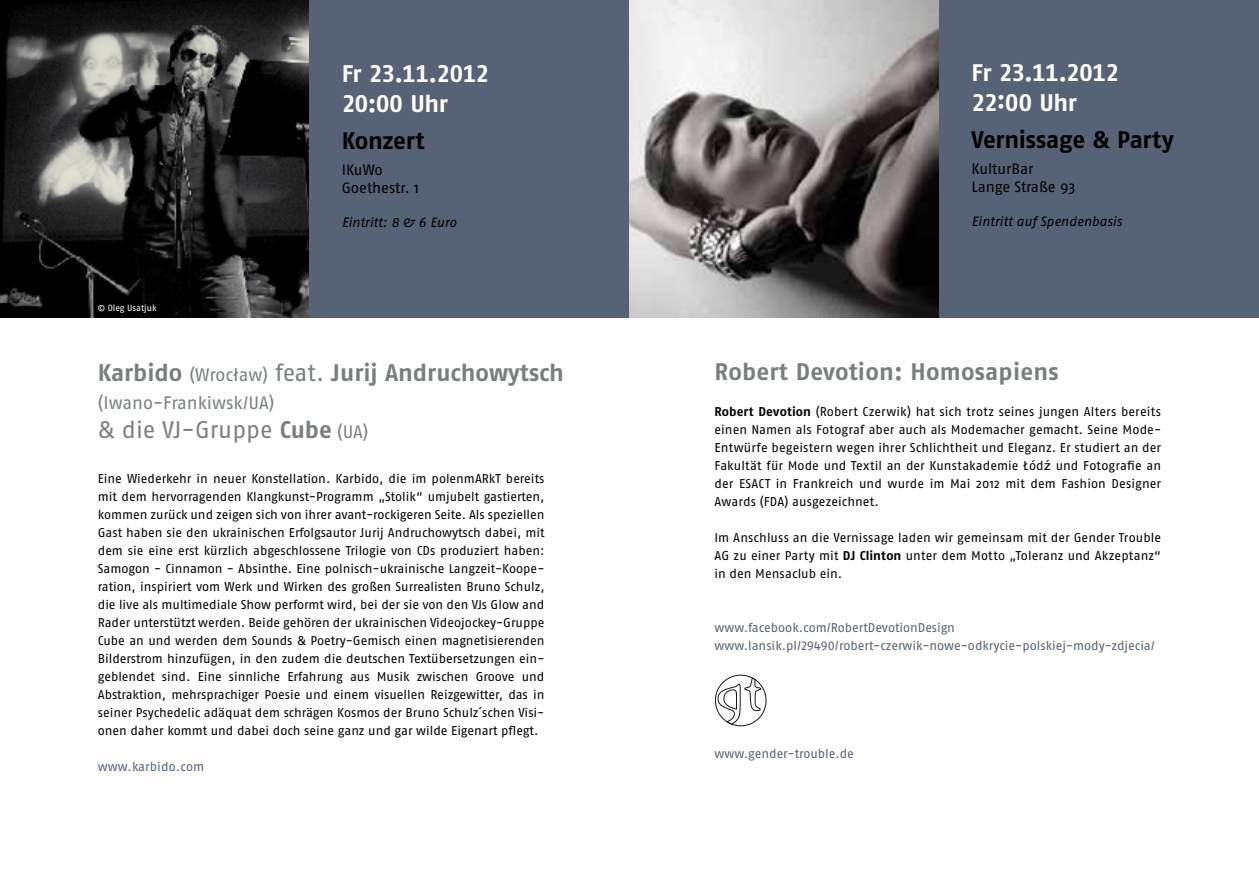
<style>
.page{position:relative;width:1259px;height:893px;background:#fff}
.page>*{position:absolute;margin:0;border:0;box-sizing:border-box;transform-origin:0 0}
.t1{font:24px "Fago No Bold Tf";color:#797f81}
.t2{font:24px/30px "Fago No Bold Tf";letter-spacing:-.03em;color:#fff}
.t3{font:24px "Fago No Bold Tf";letter-spacing:-.01em;color:#000}
.t4{font:24px "Fago No";color:#797f81}
.t5{font:18px "Fago No";color:#797f81}
.t6{font:15px/18px "Fago No";letter-spacing:-.005em;color:#000}
.t7{font:italic 13.5px "Fago No";letter-spacing:-.005em;color:#000}
.t8{font:12.75px/18px "Fago No";color:#000;text-align:justify}
.t9{font:12.75px/18px "Fago No Regular LF";color:#566276}
.t10{font:9px "Fago No";color:#fff}
.s1{font-family:"Fago No";font-size:18px}
.s2{font-family:"Fago No"}
.s3{font-family:"Fago No Bold Tf"}
.s4{font-size:18px}
.s5{font-family:"Fago No Bold Lf"}
.s6{font-family:"Lucida Grande"}
.s7{font-weight:700}
</style>
<div class="page">
<div style="left:0;top:0;width:648px;height:317px;background:#566276"></div>
<img style="left:0;top:0;width:309px;height:317px">
<div style="left:614px;top:0;width:645px;height:317px;background:#566276"></div>
<img style="left:629px;top:0;width:309px;height:317px">
<svg style="left:714px;top:674px;width:52px;height:53px"></svg>
<p class="t10" style="left:98px;top:302px;width:60px">© Oleg Usatjuk</p>
<h1 class="t2" style="left:342px;top:58px;width:149px">Fr 23.11.2012<br>20:00 Uhr</h1>
<h1 class="t3" style="left:342px;top:127px;width:84px">Konzert</h1>
<p class="t6" style="left:342px;top:160px;width:79px">IKuWo<br>Goethestr. 1</p>
<p class="t7" style="left:342px;top:215px;width:116px">Eintritt: 8 &amp; 6 Euro</p>
<h1 class="t1" style="left:98px;top:358px;width:468px">Karbido <span class="s1">(Wrocław)</span> <span class="s2">feat.</span> Jurij Andruchowytsch</h1>
<h2 class="t5" style="left:98px;top:393px;width:178px">(Iwano-Frankiwsk/UA)</h2>
<h1 class="t4" style="left:98px;top:416px;width:272px">&amp; die VJ-Gruppe <span class="s3">Cube</span> <span class="s4">(UA)</span></h1>
<p class="t8" style="left:98px;top:469px;width:448px">Eine Wiederkehr in neuer Konstellation. Karbido, die im polenmARkT bereits mit dem hervorragenden Klangkunst-Programm „Stolik“ umjubelt gastierten, kommen zurück und zeigen sich von ihrer avant-rockigeren Seite. Als speziellen Gast haben sie den ukrainischen Erfolgsautor Jurij Andruchowytsch dabei, mit dem sie eine erst kürzlich abgeschlossene Trilogie von CDs produziert haben:<br>Samogon - Cinnamon - Absinthe. Eine polnisch-ukrainische Langzeit-Koope&shy;ration, inspiriert vom Werk und Wirken des großen Surrealisten Bruno Schulz, die live als multimediale Show performt wird, bei der sie von den VJs Glow and Rader unterstützt werden. Beide gehören der ukrainischen Videojockey-Gruppe Cube an und werden dem Sounds &amp; Poetry-Gemisch einen magnetisierenden Bilderstrom hinzufügen, in den zudem die deutschen Textübersetzungen ein&shy;geblendet sind. Eine sinnliche Erfahrung aus Musik zwischen Groove und Abstraktion, mehrsprachiger Poesie und einem visuellen Reizgewitter, das in seiner Psychedelic adäquat dem schrägen Kosmos der Bruno Schulz´schen Visi&shy;onen daher kommt und dabei doch seine ganz und gar wilde Eigenart pflegt.</p>
<p class="t9" style="left:98px;top:757px;width:108px">www.karbido.com</p>
<h1 class="t2" style="left:971px;top:57px;width:149px">Fr 23.11.2012<br>22:00 Uhr</h1>
<h1 class="t3" style="left:971px;top:126px;width:203px">Vernissage &amp; Party</h1>
<p class="t6" style="left:971px;top:159px;width:105px">KulturBar<br>Lange Straße 93</p>
<p class="t7" style="left:971px;top:214px;width:152px">Eintritt auf Spendenbasis</p>
<h1 class="t1" style="left:714px;top:358px;width:346px">Robert Devotion: Homosapiens</h1>
<p class="t8" style="left:714px;top:403px;width:448px"><span class="s5">Robert Devotion</span> (Robert Czerwik) hat sich trotz seines jungen Alters bereits einen Namen als Fotograf aber auch als Modemacher gemacht. Seine Mode-Entwürfe begeistern wegen ihrer Schlichtheit und Eleganz. Er studiert an der Fakultät für Mode und Textil an der Kunstakademie Łód<span class="s6">ź</span> und Fotografie an der ESACT in Frankreich und wurde im Mai 2012 mit dem Fashion Designer Awards (FDA) ausgezeichnet.</p>
<p class="t8" style="left:714px;top:529px;width:448px">Im Anschluss an die Vernissage laden wir gemeinsam mit der Gender Trouble AG zu einer Party mit <span class="s7">DJ Clinton</span> unter dem Motto „Toleranz und Akzeptanz“ in den Mensaclub ein.</p>
<p class="t9" style="left:714px;top:619px;width:442px">www.facebook.com/RobertDevotionDesign www.lansik.pl/29490/robert-czerwik-nowe-odkrycie-polskiej-mody-zdjecia/</p>
<p class="t9" style="left:714px;top:745px;width:141px">www.gender-trouble.de</p>
</div>
